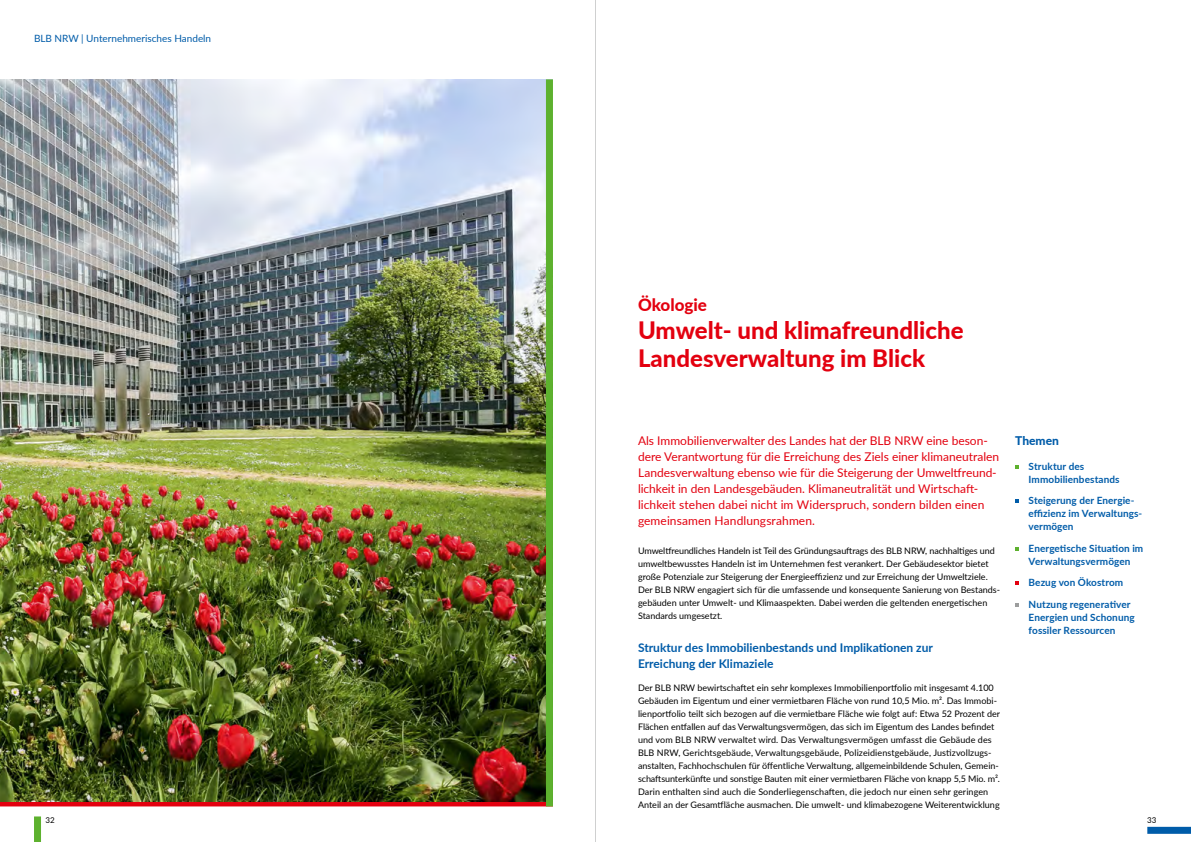
<style>
.page{position:relative;width:1191px;height:842px;background:#fff}
.page>*{position:absolute;margin:0;border:0;box-sizing:border-box;transform-origin:0 0}
.t1{font:800 24px/28px "Lato";color:#e3000f}
.t2{font:800 17px "Lato";color:#e3000f}
.t3{font:12px/16px "Lato";color:#e3000f}
.t4{font:700 12px/16px "Lato";color:#005ca9}
.t5{font:800 12px "Lato";color:#005ca9}
.t6{font:700 10px/13px "Lato";letter-spacing:.005em;color:#005ca9}
.t7{font:10px "Lato";color:#005ca9}
.t8{font:9px/13px "Lato";color:#000}
.t9{font:8px "Lato";color:#000}
</style>
<div class="page">
<svg style="left:0;top:801px;width:546px;height:5px;background:#c31012"></svg>
<img style="left:0;top:79px;width:546px;height:722px">
<div style="left:34px;top:816px;width:7px;height:26px;background:#5db12e"></div>
<div style="left:1147px;top:827px;width:44px;height:7px;background:#005ca9"></div>
<div style="left:546px;top:79px;width:7px;height:727px;background:#5db12e"></div>
<svg style="left:1015px;top:465px;width:4px;height:4px"></svg>
<svg style="left:1015px;top:499px;width:4px;height:4px"></svg>
<svg style="left:1015px;top:547px;width:4px;height:4px"></svg>
<svg style="left:1015px;top:581px;width:4px;height:4px"></svg>
<svg style="left:1015px;top:603px;width:4px;height:4px"></svg>
<hr style="left:595px;top:0;width:1px;height:842px;background:#cfd0d0">
<p class="t7" style="left:34px;top:31px;width:179px">BLB NRW | Unternehmerisches Handeln</p>
<h2 class="t2" style="left:638px;top:292px;width:70px">Ökologie</h2>
<h1 class="t1" style="left:638px;top:316px;width:327px">Umwelt- und klimafreundliche<br>Landesverwaltung im Blick</h1>
<p class="t3" style="left:638px;top:432px;width:363px">Als Immobilienverwalter des Landes hat der BLB NRW eine beson&shy;dere Verantwortung für die Erreichung des Ziels einer klimaneutralen Landesverwaltung ebenso wie für die Steigerung der Umweltfreund&shy;lichkeit in den Landesgebäuden. Klimaneutralität und Wirtschaft&shy;lichkeit stehen dabei nicht im Widerspruch, sondern bilden einen gemeinsamen Handlungsrahmen.</p>
<p class="t8" style="left:638px;top:544px;width:362px">Umweltfreundliches Handeln ist Teil des Gründungsauftrags des BLB NRW, nachhaltiges und umweltbewusstes Handeln ist im Unternehmen fest verankert. Der Gebäudesektor bietet große Potenziale zur Steigerung der Energieeffizienz und zur Erreichung der Umweltziele.<br>Der BLB NRW engagiert sich für die umfassende und konsequente Sanierung von Bestands&shy;gebäuden unter Umwelt- und Klimaaspekten. Dabei werden die geltenden energetischen Standards umgesetzt.</p>
<h3 class="t4" style="left:638px;top:639px;width:296px">Struktur des Immobilienbestands und Implikationen zur<br>Erreichung der Klimaziele</h3>
<p class="t8" style="left:638px;top:681px;width:364px">Der BLB NRW bewirtschaftet ein sehr komplexes Immobilienportfolio mit insgesamt 4.100<br>Gebäuden im Eigentum und einer vermietbaren Fläche von rund 10,5 Mio. m². Das Immobi&shy;lienportfolio teilt sich bezogen auf die vermietbare Fläche wie folgt auf: Etwa 52 Prozent der Flächen entfallen auf das Verwaltungsvermögen, das sich im Eigentum des Landes befindet und vom BLB NRW verwaltet wird. Das Verwaltungsvermögen umfasst die Gebäude des BLB NRW, Gerichtsgebäude, Verwaltungsgebäude, Polizeidienstgebäude, Justizvollzugs&shy;anstalten, Fachhochschulen für öffentliche Verwaltung, allgemeinbildende Schulen, Gemein&shy;schaftsunterkünfte und sonstige Bauten mit einer vermietbaren Fläche von knapp 5,5 Mio. m².<br>Darin enthalten sind auch die Sonderliegenschaften, die jedoch nur einen sehr geringen Anteil an der Gesamtfläche ausmachen. Die umwelt- und klimabezogene Weiterentwicklung</p>
<h3 class="t5" style="left:1015px;top:431px;width:45px">Themen</h3>
<p class="t6" style="left:1028px;top:459px;width:93px">Struktur des<br>Immobilienbestands</p>
<p class="t6" style="left:1028px;top:494px;width:114px">Steigerung der Energie&shy;effizienz im Verwaltungs&shy;vermögen</p>
<p class="t6" style="left:1028px;top:541px;width:116px">Energetische Situation im<br>Verwaltungsvermögen</p>
<p class="t6" style="left:1028px;top:572px;width:103px;line-height:21.5px">Bezug von Ökostrom<br>Nutzung regenerativer</p>
<p class="t6" style="left:1028px;top:610px;width:108px">Energien und Schonung fossiler Ressourcen</p>
<p class="t9" style="left:45px;top:814px;width:11px">32</p>
<p class="t9" style="left:1147px;top:814px;width:11px">33</p>
</div>
